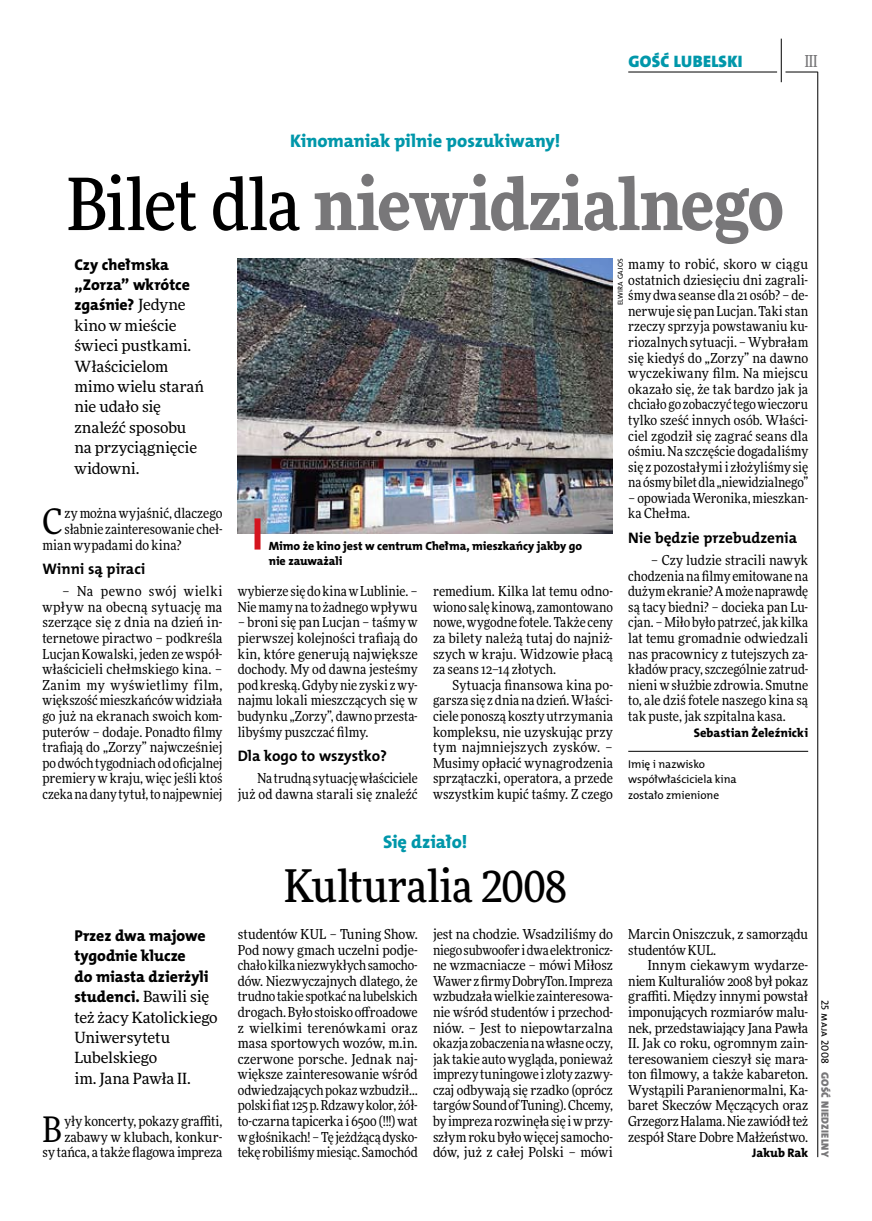
<style>
.page{position:relative;width:872px;height:1221px;background:#fff}
.page>*{position:absolute;margin:0;border:0;box-sizing:border-box;transform-origin:0 0}
.t1{font:900 72px "Freeday Narrow";letter-spacing:-.01em;color:#787779}
.t2{font:500 45px "Freeday Narrow";letter-spacing:-.01em;color:#000}
.t3{font:35.25px "Freeday Narrow News";color:#000}
.t4{font:18.3px "The Mix HP8 Ex Bld";letter-spacing:.02em;color:#0097aa}
.t5{font:16.65px "The Mix HP9 Blk";letter-spacing:.02em;color:#0097aa}
.t6{font:500 16.5px "Freeday Narrow";color:#787779;scale:.9 1}
.t7{font:15.75px/20.4px "The Mix HP8 Ex Bld";color:#000}
.t8{font:15.45px/20.4px "Freeday News";letter-spacing:-.01em;color:#000}
.t9{font:15.3px "The Mix HP7 Bld";color:#000}
.t10{font:13.8px/15.6px "Freeday Narrow News";color:#000;text-align:justify}
.t11{font:12.45px "The Mix HP8 Ex Bld";letter-spacing:.005em;color:#000}
.t12{font:12px/15.6px "The Mix HP8 Ex Bld";letter-spacing:-.005em;color:#000}
.t13{font:11.4px/15.6px "The Mix HP5 Plain";letter-spacing:-.005em;color:#000}
.t14{font:10.5px "The Mix HP9 Blk";letter-spacing:.025em;color:#787779}
.t15{font:10.5px "The Mix HP5 Plain";letter-spacing:.02em;color:#000}
.t16{font:7.2px "The Mix HP5 Plain";color:#000}
.s1{font-weight:500;color:#000}
.s2{font-family:"Freeday News";font-size:15.45px}
</style>
<div class="page">
<hr style="left:817px;top:72px;width:1px;height:1084px;background:#000">
<hr style="left:781px;top:39px;width:1px;height:43px;background:#000">
<hr style="left:785px;top:72px;width:32px;height:1px;background:#000">
<hr style="left:628px;top:72px;width:149px;height:1px;background:#000">
<hr style="left:628px;top:751px;width:180px;height:1px;background:#000">
<img style="left:238px;top:258px;width:375px;height:276px">
<div style="left:254px;top:518px;width:6px;height:31px;background:#d4151f"></div>
<p class="t5" style="left:628px;top:50px;width:116px">GOŚĆ LUBELSKI</p>
<p class="t6" style="left:804px;top:50px;width:16px">III</p>
<h3 class="t4" style="left:290px;top:129px;width:272px">Kinomaniak pilnie poszukiwany!</h3>
<h1 class="t1" style="left:67px;top:157px;width:718px"><span class="s1">Bilet dla</span> niewidzialnego</h1>
<p class="t7" style="left:74px;top:254px;width:117px">Czy chełmska „Zorza” wkrótce zgaśnie? <span class="s2">Jedyne</span></p>
<p class="t8" style="left:74px;top:315px;width:131px">kino w mieście świeci pustkami.<br>Właścicielom mimo wielu starań nie udało się znaleźć sposobu na przyciągnięcie widowni.</p>
<p class="t10" style="left:628px;top:256px;width:181px">mamy to robić, skoro w ciągu ostatnich dziesięciu dni zagrali&shy;śmy dwa seanse dla 21 osób? – de&shy;nerwuje się pan Lucjan. Taki stan rzeczy sprzyja powstawaniu ku&shy;riozalnych sytuacji. – Wybrałam się kiedyś do „Zorzy” na dawno wyczekiwany film. Na miejscu okazało się, że tak bardzo jak ja chciało go zobaczyć tego wieczoru tylko sześć innych osób. Właści&shy;ciel zgodził się zagrać seans dla ośmiu. Na szczęście dogadaliśmy się z pozostałymi i złożyliśmy się na ósmy bilet dla „niewidzialnego”</p>
<p class="t10" style="left:628px;top:490px;width:181px">– opowiada Weronika, mieszkan&shy;ka Chełma.</p>
<p class="t9" style="left:628px;top:527px;width:170px">Nie będzie przebudzenia</p>
<p class="t10" style="left:628px;top:552px;width:181px;text-indent:23px">– Czy ludzie stracili nawyk chodzenia na filmy emitowane na dużym ekranie? A może naprawdę są tacy biedni? – docieka pan Lu&shy;cjan. – Miło było patrzeć, jak kilka lat temu gromadnie odwiedzali nas pracownicy z tutejszych za&shy;kładów pracy, szczególnie zatrud&shy;nieni w służbie zdrowia. Smutne to, ale dziś fotele naszego kina są tak puste, jak szpitalna kasa.</p>
<p class="t11" style="left:693px;top:724px;width:116px">Sebastian Żeleźnicki</p>
<p class="t13" style="left:628px;top:756px;width:110px">Imię i nazwisko współwłaściciela kina zostało zmienione</p>
<p class="t16" style="left:616px;top:305px;width:48px;rotate:-90deg">Elwira Gajos</p>
<h3 class="t3" style="left:43px;top:499px;width:21px">C</h3>
<p class="t10" style="left:65px;top:505px;width:159px">zy można wyjaśnić, dlaczego</p>
<p class="t10" style="left:65px;top:521px;width:159px">słabnie zainteresowanie cheł-</p>
<p class="t10" style="left:43px;top:536px;width:140px">mian wypadami do kina?</p>
<p class="t9" style="left:43px;top:558px;width:104px">Winni są piraci</p>
<p class="t10" style="left:43px;top:583px;width:181px;text-indent:20px">– Na pewno swój wielki wpływ na obecną sytuację ma szerzące się z dnia na dzień in&shy;ternetowe piractwo – podkreśla Lucjan Kowalski, jeden ze współ&shy;właścicieli chełmskiego kina. – Zanim my wyświetlimy film, większość mieszkańców widziała go już na ekranach swoich kom&shy;puterów – dodaje. Ponadto filmy trafiają do „Zorzy” najwcześniej po dwóch tygodniach od oficjalnej premiery w kraju, więc jeśli ktoś czeka na dany tytuł, to najpewniej</p>
<p class="t10" style="left:238px;top:583px;width:181px">wybierze się do kina w Lublinie. –<br>Nie mamy na to żadnego wpływu</p>
<p class="t12" style="left:269px;top:538px;width:315px">Mimo że kino jest w centrum Chełma, mieszkańcy jakby go nie zauważali</p>
<p class="t10" style="left:433px;top:583px;width:181px">remedium. Kilka lat temu odno&shy;wiono salę kinową, zamontowano nowe, wygodne fotele. Także ceny za bilety należą tutaj do najniż&shy;szych w kraju. Widzowie płacą za seans 12–14 złotych.</p>
<p class="t10" style="left:433px;top:677px;width:181px;text-indent:20px">Sytuacja finansowa kina po&shy;garsza się z dnia na dzień. Właści&shy;ciele ponoszą koszty utrzymania kompleksu, nie uzyskując przy tym najmniejszych zysków. – Musimy opłacić wynagrodzenia sprzątaczki, operatora, a przede wszystkim kupić taśmy. Z czego</p>
<p class="t10" style="left:238px;top:614px;width:181px">– broni się pan Lucjan – taśmy w pierwszej kolejności trafiają do kin, które generują największe dochody. My od dawna jesteśmy pod kreską. Gdyby nie zyski z wy&shy;najmu lokali mieszczących się w budynku „Zorzy”, dawno przesta&shy;libyśmy puszczać filmy.</p>
<p class="t9" style="left:238px;top:745px;width:151px">Dla kogo to wszystko?</p>
<p class="t10" style="left:238px;top:770px;width:181px;text-align:right">Na trudną sytuację właściciele już od dawna starali się znaleźć</p>
<p class="t7" style="left:74px;top:925px;width:136px">Przez dwa majowe tygodnie klucze<br>do miasta dzierżyli studenci. <span class="s2">Bawili się</span></p>
<p class="t8" style="left:74px;top:1006px;width:145px">też żacy Katolickiego<br>Uniwersytetu<br>Lubelskiego<br>im. Jana Pawła II.</p>
<p class="t10" style="left:43px;top:1112px;width:181px;text-align:right">yły koncerty, pokazy graffiti, zabawy w klubach, konkur-<br>sy tańca, a także flagowa impreza</p>
<h3 class="t3" style="left:43px;top:1107px;width:21px">B</h3>
<h3 class="t4" style="left:383px;top:829px;width:86px">Się działo!</h3>
<h2 class="t2" style="left:284px;top:858px;width:284px">Kulturalia 2008</h2>
<p class="t10" style="left:238px;top:926px;width:181px">studentów KUL – Tuning Show.<br>Pod nowy gmach uczelni podje&shy;chało kilka niezwykłych samocho&shy;dów. Niezwyczajnych dlatego, że trudno takie spotkać na lubelskich drogach. Było stoisko offroadowe z wielkimi terenówkami oraz masa sportowych wozów, m.in. czerwone porsche. Jednak naj&shy;większe zainteresowanie wśród odwiedzających pokaz wzbudził… polski fiat 125 p. Rdzawy kolor, żół&shy;to-czarna tapicerka i 6500 (!!!) wat wgłośnikach! – Tę jeżdżącą dysko&shy;tekę robiliśmy miesiąc. Samochód</p>
<p class="t10" style="left:433px;top:926px;width:181px">jest na chodzie. Wsadziliśmy do niego subwoofer idwa elektronicz&shy;ne wzmacniacze – mówi Miłosz Wawer zfirmy DobryTon. Impreza wzbudzała wielkie zainteresowa&shy;nie wśród studentów i przechod&shy;niów. – Jest to niepowtarzalna okazja zobaczenia na własne oczy, jak takie auto wygląda, ponieważ imprezy tuningowe i zloty zazwy&shy;czaj odbywają się rzadko (oprócz targów Sound of Tuning). Chcemy, by impreza rozwinęła się iwprzy&shy;szłym roku było więcej samocho&shy;dów, już z całej Polski – mówi</p>
<p class="t10" style="left:628px;top:926px;width:181px">Marcin Oniszczuk, z samorządu studentów KUL.</p>
<p class="t10" style="left:628px;top:957px;width:181px;text-indent:20px">Innym ciekawym wydarze&shy;niem Kulturaliów 2008 był pokaz graffiti. Między innymi powstał imponujących rozmiarów malu&shy;nek, przedstawiający Jana Pawła II. Jak co roku, ogromnym zain&shy;teresowaniem cieszył się mara&shy;ton filmowy, a także kabareton.<br>Wystąpili Paranienormalni, Ka&shy;baret Skeczów Męczących oraz Grzegorz Halama. Nie zawiódł też zespół Stare Dobre Małżeństwo.</p>
<p class="t11" style="left:752px;top:1144px;width:58px">Jakub Rak</p>
<p class="t15" style="left:832px;top:999px;width:65px;rotate:90deg">25 maja 2008</p>
<p class="t14" style="left:832px;top:1071px;width:87px;rotate:90deg">GOŚĆ NIEDZIELNY</p>
</div>
